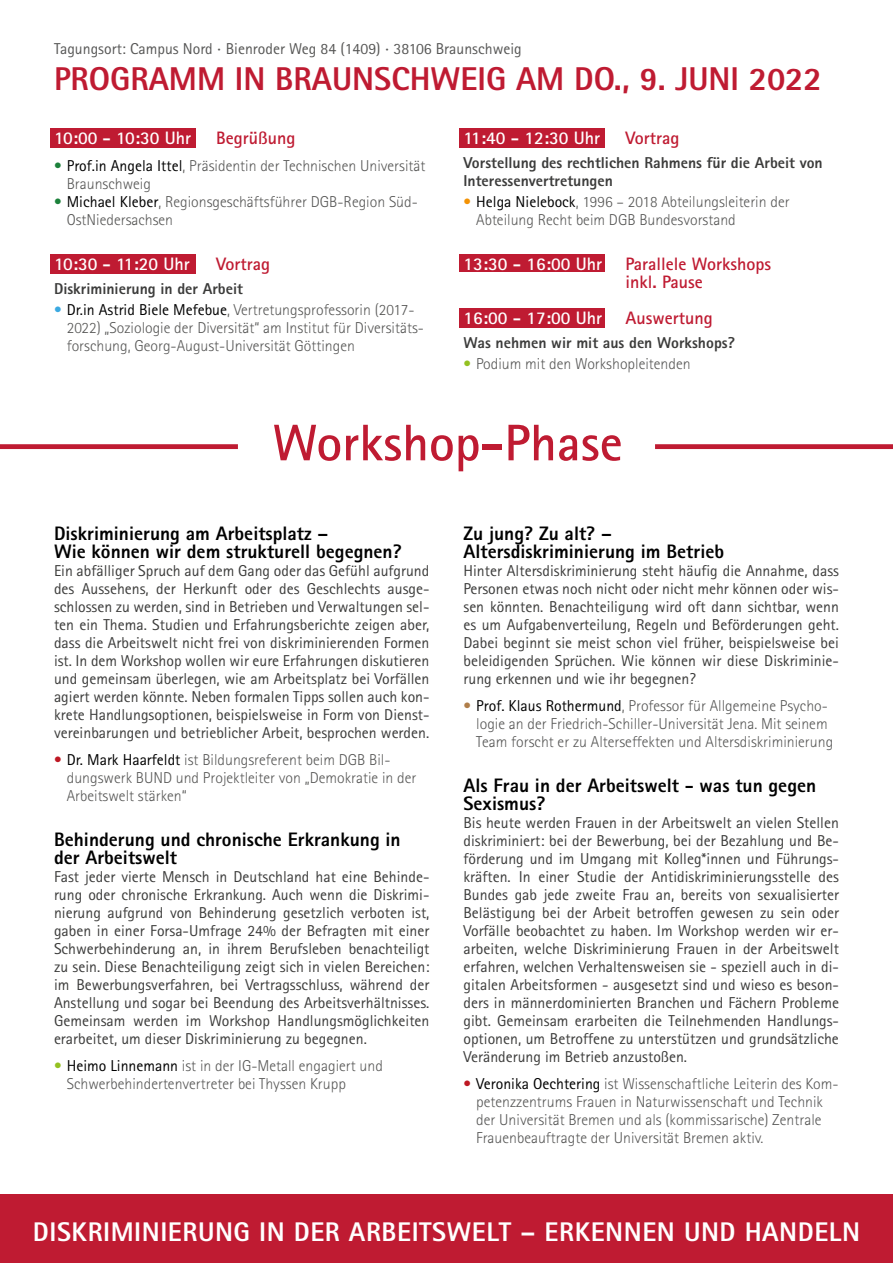
<style>
.page{position:relative;width:893px;height:1263px;background:#fff}
.page>*{position:absolute;margin:0;border:0;box-sizing:border-box;transform-origin:0 0}
.Uhrzeiten_BS{font:700 51.45px "Rotis Sans Serif";color:#bf1b32}
.Headline_tagung{font:800 33px "Rotis Sans Serif";color:#bf1b32}
.Headline{font:800 27px "Rotis Sans Serif";letter-spacing:.02em;color:#fff}
.Workshops{font:800 19.5px/18px "Rotis Sans Serif";color:#000}
.Uhrzeiten_BS-2{font:700 18px "Rotis Sans Serif";color:#fff}
.Uhrzeiten_BS-3{font:700 18px "Rotis Sans Serif";color:#bf1b32}
.Fließtext{font:15.75px/18px "Rotis Sans Serif";color:#3c3c3b;text-align:justify}
.t1{font:300 15.75px/18px "Rotis Sans Serif";color:#575756}
.Tagesordung_Head{font:800 15.75px/18px "Rotis Sans Serif";color:#3c3c3b}
.Fließtext-2{font:15.75px "Rotis Sans Serif";color:#575756}
.s1{font-family:"Meta IGM"}
.s2{color:#1c813b}
.s3{font-weight:400;color:#000}
.s4{color:#3ba9e1}
.s5{color:#f39204}
.s6{color:#94c121}
.s7{color:#be1823}
.s8{color:#b07e4a}
</style>
<div class="page">
<div style="left:0;top:1195px;width:893px;height:68px;background:#bf1b32"></div>
<div style="left:50px;top:128px;width:146px;height:20px;background:#bf1b32"></div>
<div style="left:50px;top:254px;width:146px;height:20px;background:#bf1b32"></div>
<div style="left:459px;top:128px;width:146px;height:20px;background:#bf1b32"></div>
<div style="left:459px;top:254px;width:146px;height:20px;background:#bf1b32"></div>
<div style="left:459px;top:272px;width:146px;height:20px;background:#fff"></div>
<div style="left:459px;top:308px;width:146px;height:20px;background:#bf1b32"></div>
<div style="left:0;top:444px;width:238px;height:5px;background:#bf1b32"></div>
<div style="left:655px;top:444px;width:238px;height:5px;background:#bf1b32"></div>
<p class="Fließtext-2" style="left:54px;top:39px;width:469px">Tagungsort: Campus Nord <span class="s1">·</span> Bienroder Weg 84 (1409) <span class="s1">·</span> 38106 Braunschweig</p>
<p class="Headline_tagung" style="left:54px;top:58px;width:769px">PROGRAMM IN BRAUNSCHWEIG AM DO., 9. JUNI 2022</p>
<p class="Uhrzeiten_BS-2" style="left:54px;top:127px;width:139px">10:00 - 10:30 Uhr</p>
<p class="Uhrzeiten_BS-3" style="left:216px;top:127px;width:81px">Begrüßung</p>
<p class="t1" style="left:67px;top:157px;width:360px;text-indent:-13px"><span class="s2">•</span> <span class="s3">Prof.in Angela Ittel</span>, Präsidentin der Technischen Universität<br>Braunschweig</p>
<p class="t1" style="left:67px;top:193px;width:353px;text-indent:-13px"><span class="s2">•</span> <span class="s3">Michael Kleber</span>, Regionsgeschäftsführer DGB-Region Süd-<br>OstNiedersachsen</p>
<p class="Uhrzeiten_BS-2" style="left:54px;top:253px;width:137px">10:30 - 11:20 Uhr</p>
<p class="Uhrzeiten_BS-3" style="left:216px;top:253px;width:55px">Vortrag</p>
<p class="Tagesordung_Head" style="left:54px;top:279px;width:190px">Diskriminierung in der Arbeit</p>
<p class="t1" style="left:67px;top:301px;width:359px;text-indent:-13px"><span class="s4">•</span> <span class="s3">Dr.in Astrid Biele Mefebue</span>, Vertretungsprofessorin (2017-<br>2022) „Soziologie der Diversität“ am Institut für Diversitäts&shy;forschung, Georg-August-Universität Göttingen</p>
<p class="Uhrzeiten_BS-2" style="left:463px;top:127px;width:138px">11:40 - 12:30 Uhr</p>
<p class="Uhrzeiten_BS-3" style="left:625px;top:127px;width:55px">Vortrag</p>
<p class="Tagesordung_Head" style="left:463px;top:153px;width:361px">Vorstellung des rechtlichen Rahmens für die Arbeit von<br>Interessenvertretungen</p>
<p class="t1" style="left:476px;top:193px;width:315px;text-indent:-13px"><span class="s5">•</span> <span class="s3">Helga Nielebock</span>, 1996 – 2018 Abteilungsleiterin der<br>Abteilung Recht beim DGB Bundesvorstand</p>
<p class="Uhrzeiten_BS-2" style="left:463px;top:253px;width:140px">13:30 - 16:00 Uhr</p>
<p class="Uhrzeiten_BS-3" style="left:625px;top:253px;width:147px">Parallele Workshops</p>
<p class="Uhrzeiten_BS-3" style="left:625px;top:271px;width:79px">inkl. Pause</p>
<p class="Uhrzeiten_BS-2" style="left:463px;top:307px;width:140px">16:00 - 17:00 Uhr</p>
<p class="Uhrzeiten_BS-3" style="left:625px;top:307px;width:89px">Auswertung</p>
<p class="Tagesordung_Head" style="left:463px;top:333px;width:273px">Was nehmen wir mit aus den Workshops?</p>
<p class="t1" style="left:463px;top:355px;width:229px"><span class="s6">•</span> Podium mit den Workshopleitenden</p>
<p class="Uhrzeiten_BS" style="left:273px;top:410px;width:351px">Workshop-Phase</p>
<p class="Workshops" style="left:54px;top:524px;width:349px">Diskriminierung am Arbeitsplatz –<br>Wie können wir dem strukturell begegnen?</p>
<p class="Fließtext" style="left:54px;top:562px;width:377px">Ein abfälliger Spruch auf dem Gang oder das Gefühl aufgrund des Aussehens, der Herkunft oder des Geschlechts ausge&shy;schlossen zu werden, sind in Betrieben und Verwaltungen sel&shy;ten ein Thema. Studien und Erfahrungsberichte zeigen aber, dass die Arbeitswelt nicht frei von diskriminierenden Formen ist. In dem Workshop wollen wir eure Erfahrungen diskutieren und gemeinsam überlegen, wie am Arbeitsplatz bei Vorfällen agiert werden könnte. Neben formalen Tipps sollen auch kon&shy;krete Handlungsoptionen, beispielsweise in Form von Dienst&shy;vereinbarungen und betrieblicher Arbeit, besprochen werden.</p>
<p class="t1" style="left:67px;top:751px;width:351px;text-indent:-13px"><span class="s7">•</span> <span class="s3">Dr. Mark Haarfeldt</span> ist Bildungsreferent beim DGB Bil&shy;dungswerk BUND und Projektleiter von „Demokratie in der<br>Arbeitswelt stärken“</p>
<p class="Workshops" style="left:54px;top:830px;width:348px">Behinderung und chronische Erkrankung in der Arbeitswelt</p>
<p class="Fließtext" style="left:54px;top:868px;width:377px">Fast jeder vierte Mensch in Deutschland hat eine Behinde&shy;rung oder chronische Erkrankung. Auch wenn die Diskrimi&shy;nierung aufgrund von Behinderung gesetzlich verboten ist, gaben in einer Forsa-Umfrage 24% der Befragten mit einer Schwerbehinderung an, in ihrem Berufsleben benachteiligt zu sein. Diese Benachteiligung zeigt sich in vielen Bereichen: im Bewerbungsverfahren, bei Vertragsschluss, während der Anstellung und sogar bei Beendung des Arbeitsverhältnisses.<br>Gemeinsam werden im Workshop Handlungsmöglichkeiten erarbeitet, um dieser Diskriminierung zu begegnen.</p>
<p class="t1" style="left:67px;top:1057px;width:318px;text-indent:-13px"><span class="s6">•</span> <span class="s3">Heimo Linnemann</span> ist in der IG-Metall engagiert und<br>Schwerbehindertenvertreter bei Thyssen Krupp</p>
<p class="Workshops" style="left:463px;top:524px;width:262px">Zu jung? Zu alt? –<br>Altersdiskriminierung im Betrieb</p>
<p class="Fließtext" style="left:463px;top:562px;width:377px">Hinter Altersdiskriminierung steht häufig die Annahme, dass Personen etwas noch nicht oder nicht mehr können oder wis&shy;sen könnten. Benachteiligung wird oft dann sichtbar, wenn es um Aufgabenverteilung, Regeln und Beförderungen geht.<br>Dabei beginnt sie meist schon viel früher, beispielsweise bei beleidigenden Sprüchen. Wie können wir diese Diskriminie&shy;rung erkennen und wie ihr begegnen?</p>
<p class="t1" style="left:476px;top:697px;width:358px;text-indent:-13px"><span class="s8">•</span> <span class="s3">Prof. Klaus Rothermund</span>, Professor für Allgemeine Psycho&shy;logie an der Friedrich-Schiller-Universität Jena. Mit seinem<br>Team forscht er zu Alterseffekten und Altersdiskriminierung</p>
<p class="Workshops" style="left:463px;top:776px;width:354px">Als Frau in der Arbeitswelt - was tun gegen<br>Sexismus?</p>
<p class="Fließtext" style="left:463px;top:814px;width:377px">Bis heute werden Frauen in der Arbeitswelt an vielen Stellen diskriminiert: bei der Bewerbung, bei der Bezahlung und Be&shy;förderung und im Umgang mit Kolleg*innen und Führungs&shy;kräften. In einer Studie der Antidiskriminierungsstelle des Bundes gab jede zweite Frau an, bereits von sexualisierter Belästigung bei der Arbeit betroffen gewesen zu sein oder Vorfälle beobachtet zu haben. Im Workshop werden wir er&shy;arbeiten, welche Diskriminierung Frauen in der Arbeitswelt erfahren, welchen Verhaltensweisen sie - speziell auch in di&shy;gitalen Arbeitsformen - ausgesetzt sind und wieso es beson&shy;ders in männerdominierten Branchen und Fächern Probleme gibt. Gemeinsam erarbeiten die Teilnehmenden Handlungs&shy;optionen, um Betroffene zu unterstützen und grundsätzliche Veränderung im Betrieb anzustoßen.</p>
<p class="t1" style="left:476px;top:1075px;width:364px;text-indent:-13px"><span class="s7">•</span> <span class="s3">Veronika Oechtering</span> ist Wissenschaftliche Leiterin des Kom&shy;petenzzentrums Frauen in Naturwissenschaft und Technik der Universität Bremen und als (kommissarische) Zentrale Frauenbeauftragte der Universität Bremen aktiv.</p>
<p class="Headline" style="left:33px;top:1214px;width:828px">DISKRIMINIERUNG IN DER ARBEITSWELT – ERKENNEN UND HANDELN</p>
</div>
